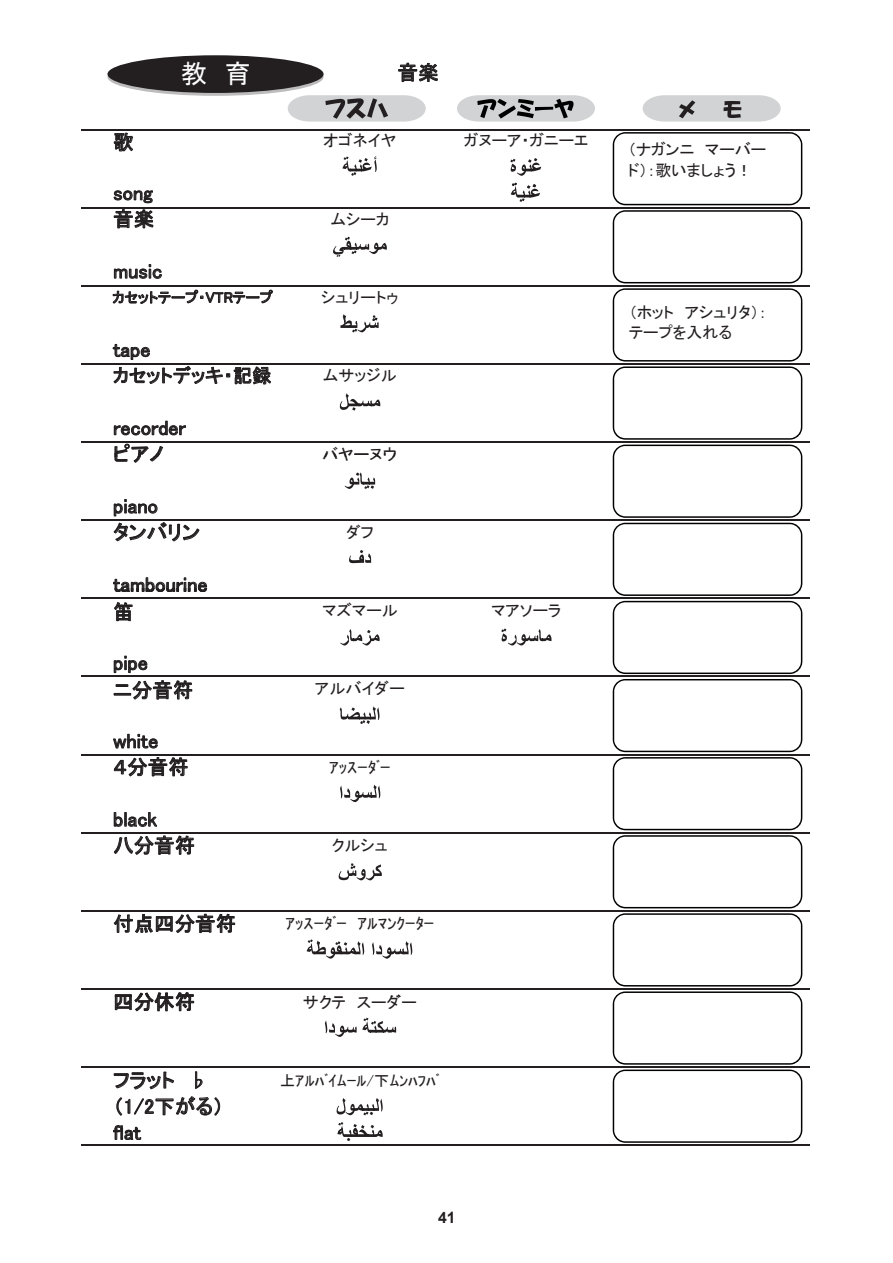
<style>
.page{position:relative;width:893px;height:1263px;background:#fff}
.page>*{position:absolute;margin:0;border:0;box-sizing:border-box;transform-origin:0 0}
.t1{font:26.25px "MS P Gothic";color:#fff}
.t2{font:20.4px/26.1px "MS P Gothic";color:#231f20}
.t3{font:20.4px "MS Gothic";color:#231f20}
.t4{font:19.05px "MS P Gothic";letter-spacing:.005em;color:#231f20}
.t5{font:16.05px/20.9px "MS P Gothic";color:#231f20}
.t6{font:700 15.75px "Arial";color:#231f20}
.t7{font:15.3px "MS P Gothic";color:#231f20}
.t8{font:14.55px "MS P Gothic";letter-spacing:.005em;color:#231f20}
</style>
<div class="page">
<svg style="left:107px;top:58px;width:217px;height:38px"></svg>
<div style="left:107px;top:55px;width:217px;height:38px;background:#231f20;border-radius:50%"></div>
<svg style="left:288px;top:95px;width:138px;height:27px;background:#bebfc0"></svg>
<svg style="left:643px;top:95px;width:138px;height:27px;background:#c6c8c9"></svg>
<hr style="left:81px;top:129px;width:728px;height:1px;background:#231f20">
<hr style="left:81px;top:207px;width:728px;height:1px;background:#231f20">
<hr style="left:81px;top:285px;width:728px;height:2px;background:#231f20">
<hr style="left:81px;top:363px;width:728px;height:2px;background:#231f20">
<hr style="left:81px;top:441px;width:728px;height:2px;background:#231f20">
<hr style="left:81px;top:519px;width:728px;height:2px;background:#231f20">
<hr style="left:81px;top:598px;width:728px;height:1px;background:#231f20">
<hr style="left:81px;top:676px;width:728px;height:1px;background:#231f20">
<hr style="left:81px;top:754px;width:728px;height:1px;background:#231f20">
<hr style="left:81px;top:832px;width:728px;height:1px;background:#231f20">
<hr style="left:81px;top:910px;width:728px;height:1px;background:#231f20">
<hr style="left:81px;top:988px;width:728px;height:2px;background:#231f20">
<svg style="left:613px;top:132px;width:189px;height:1011px"></svg>
<hr style="left:81px;top:1066px;width:728px;height:2px;background:#231f20">
<hr style="left:81px;top:1144px;width:728px;height:2px;background:#231f20">
<svg style="left:457px;top:95px;width:138px;height:27px;background:#b1b2b3"></svg>
<svg style="left:114px;top:133px;width:19px;height:19px"></svg>
<svg style="left:342px;top:156px;width:199px;height:20px"></svg>
<svg style="left:398px;top:63px;width:40px;height:19px"></svg>
<svg style="left:114px;top:190px;width:39px;height:13px"></svg>
<svg style="left:511px;top:183px;width:29px;height:19px"></svg>
<svg style="left:114px;top:209px;width:40px;height:19px"></svg>
<svg style="left:333px;top:237px;width:54px;height:20px"></svg>
<svg style="left:114px;top:264px;width:48px;height:15px"></svg>
<svg style="left:113px;top:290px;width:160px;height:14px"></svg>
<svg style="left:340px;top:314px;width:39px;height:18px"></svg>
<svg style="left:113px;top:344px;width:37px;height:16px"></svg>
<svg style="left:113px;top:366px;width:158px;height:18px"></svg>
<svg style="left:340px;top:393px;width:40px;height:18px"></svg>
<svg style="left:114px;top:421px;width:72px;height:14px"></svg>
<svg style="left:115px;top:444px;width:48px;height:19px"></svg>
<svg style="left:345px;top:472px;width:30px;height:17px"></svg>
<svg style="left:114px;top:499px;width:43px;height:17px"></svg>
<svg style="left:113px;top:522px;width:86px;height:19px"></svg>
<svg style="left:349px;top:550px;width:22px;height:13px"></svg>
<svg style="left:113px;top:577px;width:94px;height:15px"></svg>
<svg style="left:114px;top:602px;width:19px;height:19px"></svg>
<svg style="left:340px;top:628px;width:211px;height:17px"></svg>
<svg style="left:114px;top:656px;width:34px;height:17px"></svg>
<svg style="left:114px;top:680px;width:78px;height:20px"></svg>
<svg style="left:340px;top:706px;width:39px;height:18px"></svg>
<svg style="left:113px;top:734px;width:45px;height:14px"></svg>
<svg style="left:114px;top:757px;width:74px;height:19px"></svg>
<svg style="left:340px;top:785px;width:40px;height:17px"></svg>
<svg style="left:114px;top:812px;width:43px;height:15px"></svg>
<svg style="left:114px;top:835px;width:80px;height:20px"></svg>
<svg style="left:339px;top:863px;width:43px;height:17px"></svg>
<svg style="left:114px;top:914px;width:121px;height:19px"></svg>
<svg style="left:307px;top:939px;width:57px;height:20px"></svg>
<svg style="left:372px;top:941px;width:40px;height:18px"></svg>
<svg style="left:115px;top:992px;width:79px;height:19px"></svg>
<svg style="left:325px;top:1018px;width:71px;height:19px"></svg>
<svg style="left:114px;top:1072px;width:60px;height:18px"></svg>
<svg style="left:195px;top:1071px;width:7px;height:18px"></svg>
<svg style="left:116px;top:1096px;width:104px;height:20px"></svg>
<svg style="left:337px;top:1098px;width:46px;height:17px"></svg>
<svg style="left:113px;top:1125px;width:28px;height:15px"></svg>
<svg style="left:337px;top:1122px;width:46px;height:19px"></svg>
<h1 class="t1" style="left:181px;top:60px;width:28px">教</h1>
<h1 class="t1" style="left:225px;top:60px;width:28px">育</h1>
<p class="t3" style="left:398px;top:62px;width:42px">音楽</p>
<p class="t2" style="left:113px;top:129px;width:22px">歌</p>
<p class="t5" style="left:323px;top:130px;width:75px">オゴネイヤ</p>
<p class="t5" style="left:464px;top:130px;width:126px">ガヌーア・ガニーエ</p>
<p class="t5" style="left:628px;top:139px;width:126px">（ナガンニ<br>ド：）歌いましょう!</p>
<p class="t5" style="left:705px;top:139px;width:63px">マーバー</p>
<p class="t2" style="left:113px;top:180px;width:41px">song</p>
<p class="t2" style="left:113px;top:206px;width:42px">音楽</p>
<p class="t2" style="left:113px;top:258px;width:51px">music</p>
<p class="t5" style="left:331px;top:208px;width:60px">ムシーカ</p>
<p class="t8" style="left:112px;top:290px;width:162px">カセットテープ・VTRテープ</p>
<p class="t5" style="left:321px;top:287px;width:79px">シュリートゥ</p>
<p class="t5" style="left:685px;top:301px;width:84px">アシュリタ：(</p>
<p class="t5" style="left:629px;top:301px;width:105px">（ホット<br>テープを入れる</p>
<p class="t2" style="left:113px;top:336px;width:39px">tape</p>
<p class="t4" style="left:113px;top:366px;width:160px">カセットデッキ・記録</p>
<p class="t2" style="left:113px;top:415px;width:74px">recorder</p>
<p class="t5" style="left:323px;top:365px;width:75px">ムサッジル</p>
<p class="t2" style="left:113px;top:441px;width:52px">ピアノ</p>
<p class="t2" style="left:113px;top:493px;width:46px">piano</p>
<p class="t5" style="left:322px;top:443px;width:77px">バヤーヌウ</p>
<p class="t2" style="left:113px;top:519px;width:88px">タンバリン</p>
<p class="t2" style="left:113px;top:571px;width:96px">tambourine</p>
<p class="t5" style="left:346px;top:522px;width:29px">ダフ</p>
<p class="t2" style="left:113px;top:599px;width:22px">笛</p>
<p class="t2" style="left:113px;top:649px;width:36px">pipe</p>
<p class="t5" style="left:322px;top:600px;width:77px">マズマール</p>
<p class="t5" style="left:491px;top:600px;width:72px">マアソーラ</p>
<p class="t2" style="left:113px;top:677px;width:82px">ニ分音符</p>
<p class="t2" style="left:113px;top:728px;width:47px">white</p>
<p class="t5" style="left:315px;top:678px;width:91px">アルバイダー</p>
<p class="t2" style="left:113px;top:754px;width:77px">４分音符</p>
<p class="t2" style="left:113px;top:806px;width:45px">black</p>
<p class="t5" style="left:329px;top:756px;width:63px">ｱｯｽｰﾀﾞｰ</p>
<p class="t2" style="left:113px;top:832px;width:83px">八分音符</p>
<p class="t5" style="left:332px;top:835px;width:58px">クルシュ</p>
<p class="t2" style="left:113px;top:910px;width:124px">付点四分音符</p>
<p class="t5" style="left:286px;top:913px;width:150px">ｱｯｽｰﾀﾞｰ　ｱﾙﾏﾝｸｰﾀｰ</p>
<p class="t2" style="left:113px;top:989px;width:83px">四分休符</p>
<p class="t5" style="left:303px;top:991px;width:115px">サクテ　スーダー</p>
<p class="t2" style="left:188px;top:1067px;width:22px">♭</p>
<p class="t2" style="left:113px;top:1067px;width:112px">フラット<br>（1/2下がる( flat</p>
<p class="t7" style="left:280px;top:1072px;width:161px">上ｱﾙﾊﾞｲﾑｰﾙ/下ﾑﾝﾊﾌﾊﾞ</p>
<p class="t6" style="left:438px;top:1207px;width:19px">41</p>
</div>
